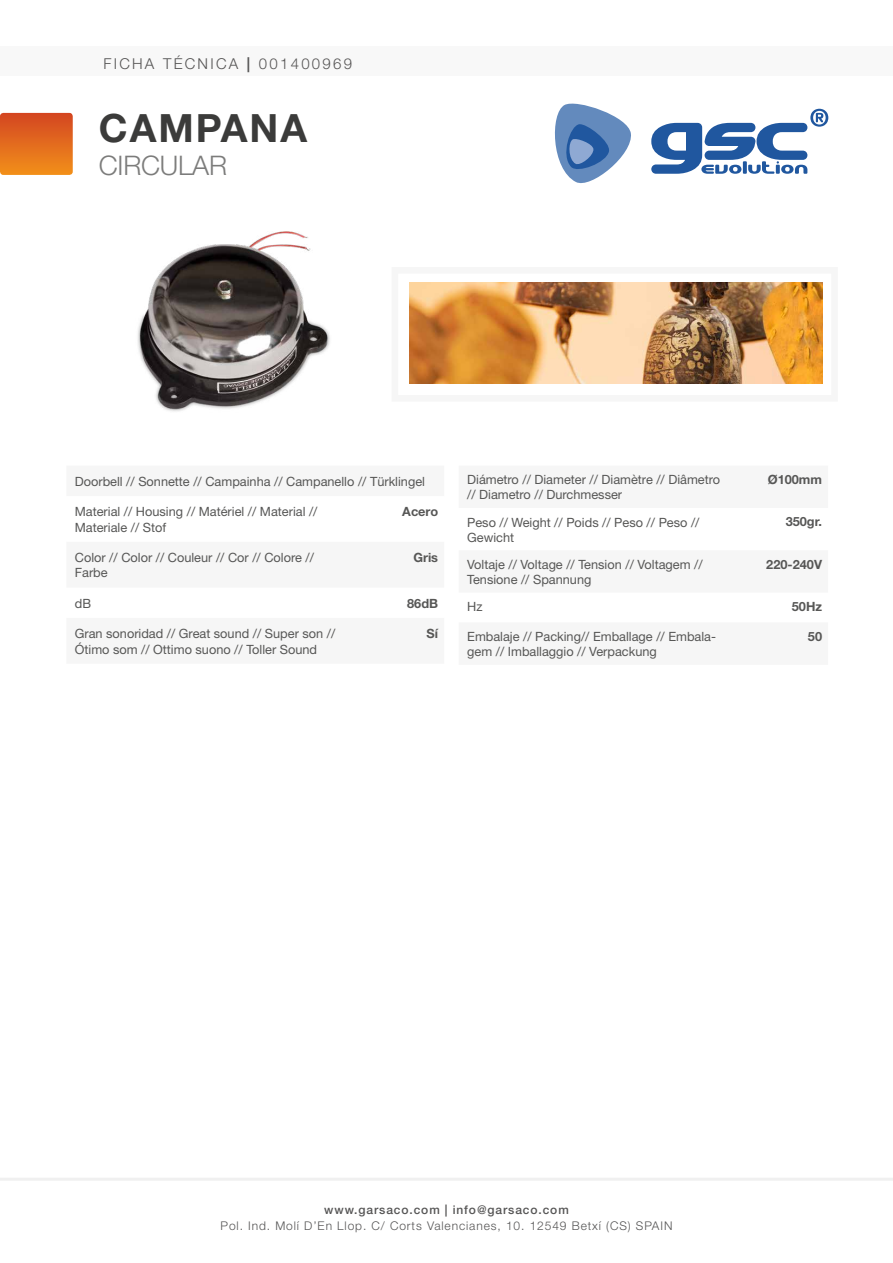
<style>
.page{position:relative;width:893px;height:1263px;background:#fff}
.page>*{position:absolute;margin:0;border:0;box-sizing:border-box;transform-origin:0 0}
.t1{font:700 39px "Helvetica Neue";letter-spacing:.05em;color:#3b3b3a}
.t2{font:300 27px "Helvetica Neue";letter-spacing:-.01em;color:#7c7c7b}
.t3{font:300 15px "Helvetica Neue";letter-spacing:.15em;color:#565555}
.t4{font:12.75px/15.3px "Helvetica Neue";color:#575756}
.t5{font:700 12.75px "Helvetica Neue";color:#575756}
.t6{font:300 12px "Helvetica Neue";letter-spacing:.075em;color:#565555}
.t7{font:500 12px "Helvetica Neue";letter-spacing:.075em;color:#565555}
.s1{font-weight:700}
</style>
<div class="page">
<svg style="left:651px;top:109px;width:177px;height:65px"></svg>
<svg style="left:554px;top:103px;width:77px;height:81px"></svg>
<hr style="left:0;top:1178px;width:893px;height:3px;background:#f0f0f0">
<div style="left:0;top:47px;width:893px;height:29px;background:#f8f8f8"></div>
<svg style="left:0;top:113px;width:73px;height:62px;background:#e26b1f"></svg>
<img style="left:409px;top:282px;width:413px;height:102px">
<img style="left:137px;top:231px;width:193px;height:181px">
<p class="t3" style="left:103px;top:54px;width:250px">FICHA TÉCNICA <span class="s1">|</span> 001400969</p>
<h1 class="t1" style="left:99px;top:104px;width:210px">CAMPANA</h1>
<h2 class="t2" style="left:99px;top:149px;width:130px">CIRCULAR</h2>
<p class="t4" style="left:75px;top:473px;width:352px">Doorbell // Sonnette // Campainha // Campanello // Türklingel</p>
<p class="t4" style="left:75px;top:504px;width:244px">Material // Housing // Matériel // Material //<br>Materiale // Stof</p>
<p class="t5" style="left:402px;top:504px;width:37px">Acero</p>
<p class="t4" style="left:75px;top:550px;width:241px">Color // Color // Couleur // Cor // Colore //<br>Farbe</p>
<p class="t5" style="left:413px;top:550px;width:26px">Gris</p>
<p class="t4" style="left:75px;top:595px;width:18px">dB</p>
<p class="t5" style="left:407px;top:595px;width:32px">86dB</p>
<p class="t4" style="left:75px;top:626px;width:262px">Gran sonoridad // Great sound // Super son //<br>Ótimo som // Ottimo suono // Toller Sound</p>
<p class="t5" style="left:427px;top:626px;width:13px">Sí</p>
<p class="t4" style="left:467px;top:472px;width:254px">Diámetro // Diameter // Diamètre // Diâmetro // Diametro // Durchmesser</p>
<p class="t5" style="left:768px;top:472px;width:56px">Ø100mm</p>
<p class="t4" style="left:467px;top:514px;width:234px">Peso // Weight // Poids // Peso // Peso //<br>Gewicht</p>
<p class="t5" style="left:786px;top:514px;width:38px">350gr.</p>
<p class="t4" style="left:467px;top:556px;width:237px">Voltaje // Voltage // Tension // Voltagem //<br>Tensione // Spannung</p>
<p class="t5" style="left:766px;top:556px;width:57px">220-240V</p>
<p class="t4" style="left:467px;top:599px;width:17px">Hz</p>
<p class="t5" style="left:792px;top:599px;width:32px">50Hz</p>
<p class="t4" style="left:467px;top:629px;width:250px">Embalaje // Packing// Emballage // Embala&shy;gem // Imballaggio // Verpackung</p>
<p class="t5" style="left:808px;top:628px;width:16px">50</p>
<p class="t7" style="left:324px;top:1202px;width:246px">www.garsaco.com | info@garsaco.com</p>
<p class="t6" style="left:221px;top:1219px;width:453px">Pol. Ind. Molí D’En Llop. C/ Corts Valencianes, 10. 12549 Betxí (CS) SPAIN</p>
</div>
